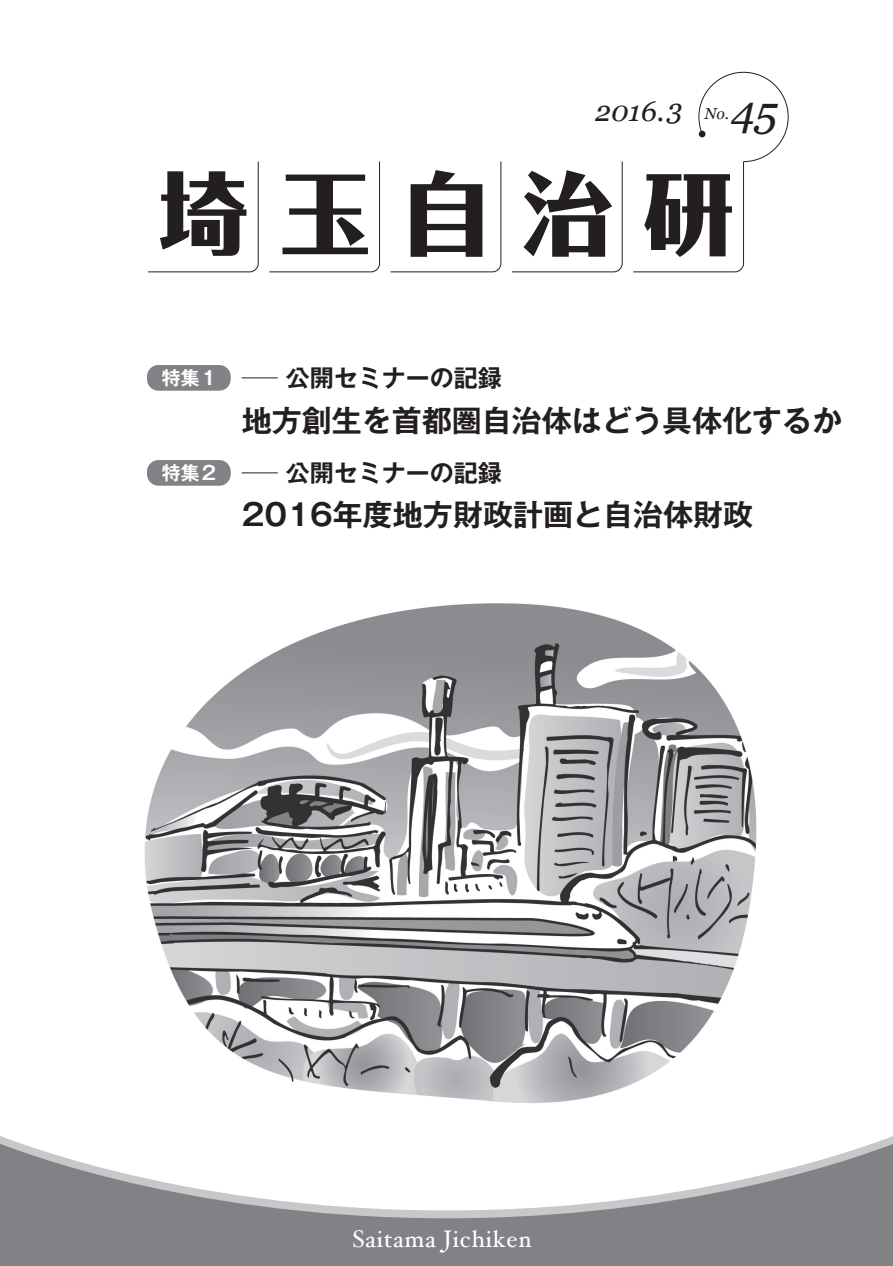
<style>
.page{position:relative;width:893px;height:1266px;background:#fff}
.page>*{position:absolute;margin:0;border:0;box-sizing:border-box;transform-origin:0 0}
.t1{font:800 89.7px "Folk Pro";letter-spacing:.35em;color:#231f20}
.t2{font:700 30px "Gothic MB101 Pro De";color:#231f20}
.t3{font:italic 28.35px "Georgia";color:#231f20}
.t4{font:700 24px "Gothic MB101 Pro De";color:#231f20;scale:1.5 1}
.t5{font:24px "Hoefler Text";letter-spacing:.025em;color:#fff}
.t6{font:700 18.9px "Gothic MB101 Pro De";color:#fff}
.t7{font:italic 15.75px "Georgia";color:#231f20}
.s1{font-size:42.6px}
.s2{font-size:43.5px}
</style>
<div class="page">
<svg style="left:0;top:1139px;width:893px;height:126px;fill:#808285"></svg>
<img style="left:144px;top:603px;width:613px;height:500px">
<svg style="left:147px;top:161px;width:112px;height:112px"></svg>
<svg style="left:269px;top:161px;width:111px;height:112px"></svg>
<svg style="left:390px;top:161px;width:112px;height:112px"></svg>
<svg style="left:511px;top:161px;width:112px;height:112px"></svg>
<svg style="left:633px;top:71px;width:156px;height:202px"></svg>
<div style="left:147px;top:365px;width:84px;height:26px;background:#808285;border-radius:11px"></div>
<div style="left:147px;top:460px;width:84px;height:26px;background:#808285;border-radius:11px"></div>
<p class="t3" style="left:595px;top:90px;width:184px">2016.3 <span class="s1">4</span><span class="s2">5</span></p>
<p class="t7" style="left:704px;top:102px;width:26px">No.</p>
<h1 class="t1" style="left:159px;top:137px;width:576px">埼玉自治研</h1>
<p class="t6" style="left:162px;top:362px;width:58px">特集１</p>
<p class="t6" style="left:162px;top:457px;width:58px">特集２</p>
<p class="t4" style="left:242px;top:358px;width:175px">─ 公開セミナーの記録</p>
<p class="t2" style="left:242px;top:395px;width:601px">地方創生を首都圏自治体はどう具体化するか</p>
<p class="t4" style="left:242px;top:453px;width:175px">─ 公開セミナーの記録</p>
<p class="t2" style="left:242px;top:490px;width:513px">2016年度地方財政計画と自治体財政</p>
<p class="t5" style="left:352px;top:1224px;width:181px">Saitama Jichiken</p>
</div>
